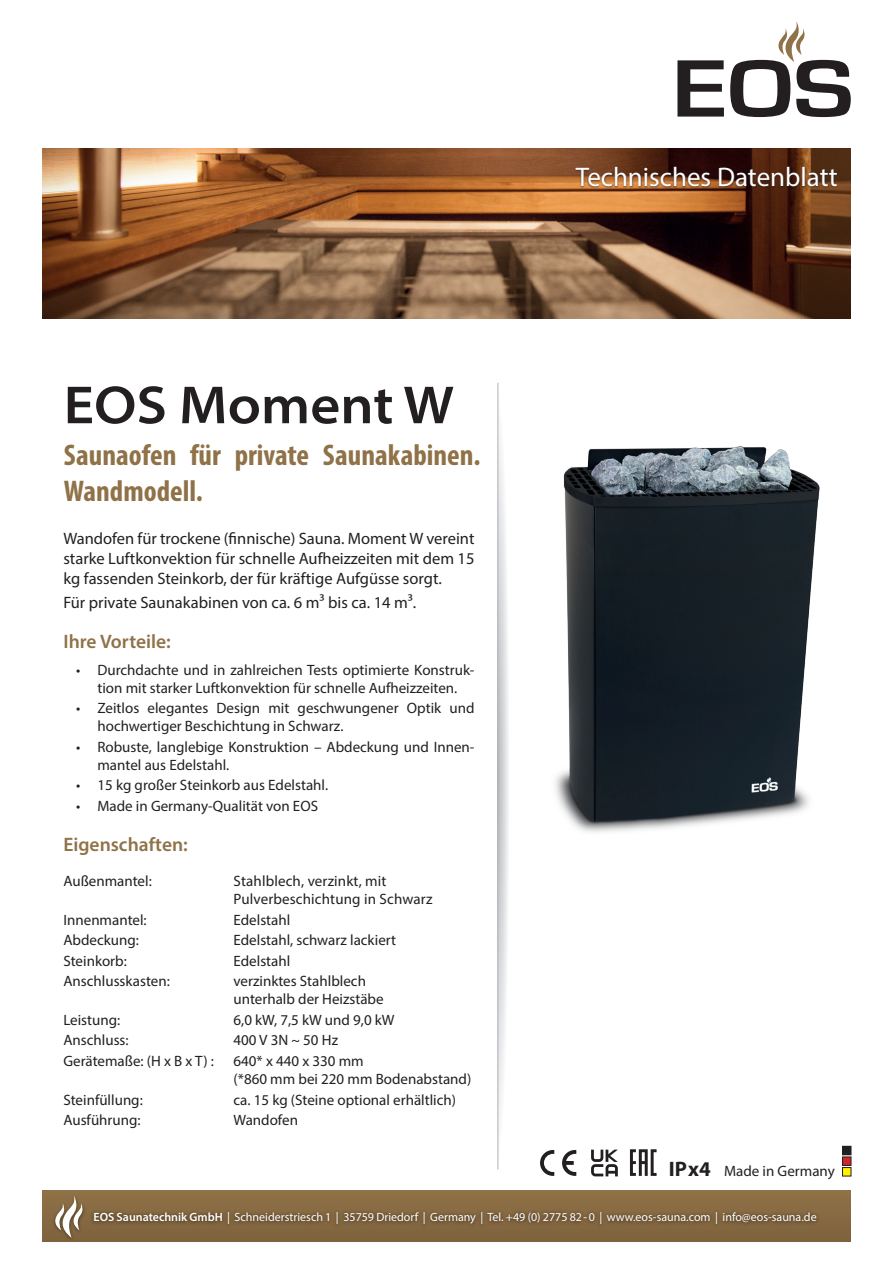
<style>
.page{position:relative;width:893px;height:1263px;background:#fff}
.page>*{position:absolute;margin:0;border:0;box-sizing:border-box;transform-origin:0 0}
.t1{font:600 semi-expanded 54px "Myriad Pro";color:#231f20}
.t2{font:700 condensed 30px/36px "Myriad Pro";color:#907248}
.t3{font:27px "Myriad Pro";color:#fff}
.t4{font:700 21px "Myriad Pro";color:#231f20}
.Fließtest{font:600 19.5px "Myriad Pro";color:#907248}
.Fließtest-2{font:16.5px/19.8px "Myriad Pro";color:#231f20;text-align:justify}
.t5{font:15px/18px "Myriad Pro";color:#231f20}
.t6{font:12px "Myriad Pro";color:#fff}
.s1{font-size:14.25px}
.s2{font-weight:600}
</style>
<div class="page">
<div style="left:43px;top:1191px;width:807px;height:51px;background:#8a6d44"></div>
<svg style="left:677px;top:60px;width:47px;height:57px"></svg>
<svg style="left:730px;top:21px;width:121px;height:96px"></svg>
<img style="left:43px;top:149px;width:807px;height:170px">
<div style="left:90px;top:1208px;width:731px;height:20px;background:#231f20;opacity:.75"></div>
<div style="left:52px;top:1194px;width:34px;height:48px;background:#7e633d"></div>
<svg style="left:53px;top:1195px;width:31px;height:43px"></svg>
<svg style="left:498px;top:383px;width:10px;height:786px"></svg>
<hr style="left:497px;top:383px;width:1px;height:786px;background:#b2b3b7">
<img style="left:555px;top:445px;width:265px;height:387px">
<svg style="left:540px;top:1150px;width:14px;height:26px"></svg>
<svg style="left:562px;top:1150px;width:14px;height:26px"></svg>
<svg style="left:591px;top:1149px;width:27px;height:27px"></svg>
<div style="left:842px;top:1146px;width:9px;height:9px;background:#231f20"></div>
<div style="left:842px;top:1157px;width:9px;height:8px;background:#d1232a"></div>
<div style="left:842px;top:1157px;width:9px;height:8px;border:1px solid #231f20"></div>
<div style="left:842px;top:1167px;width:9px;height:9px;background:#fff101"></div>
<div style="left:842px;top:1167px;width:9px;height:9px;border:1px solid #231f20"></div>
<svg style="left:630px;top:1149px;width:27px;height:27px"></svg>
<div style="left:574px;top:166px;width:265px;height:23px;background:#231f20;opacity:.75"></div>
<p class="t1" style="left:64px;top:370px;width:392px">EOS Moment W</p>
<p class="t2" style="left:64px;top:436px;width:418px">Saunaofen für private Saunakabinen.<br>Wandmodell.</p>
<p class="Fließtest-2" style="left:63px;top:528px;width:413px">Wandofen für trockene (finnische) Sauna. Moment W vereint starke Luftkonvektion für schnelle Aufheizzeiten mit dem 15 kg fassenden Steinkorb, der für kräftige Aufgüsse sorgt.</p>
<p class="Fließtest-2" style="left:63px;top:592px;width:354px">Für private Saunakabinen von ca. 6 m³ bis ca. 14 m³.</p>
<p class="Fließtest" style="left:63px;top:629px;width:109px">Ihre Vorteile:</p>
<p class="t5" style="left:76px;top:660px;width:400px;text-align:center">• Durchdachte und in zahlreichen Tests optimierte Konstruk&shy;tion mit starker Luftkonvektion für schnelle Aufheizzeiten.</p>
<p class="t5" style="left:97px;top:699px;width:379px;text-indent:-21px">• Zeitlos elegantes Design mit geschwungener Optik und hochwertiger Beschichtung in Schwarz.</p>
<p class="t5" style="left:97px;top:737px;width:379px;text-indent:-21px">• Robuste, langlebige Konstruktion – Abdeckung und Innen&shy;mantel aus Edelstahl.</p>
<p class="t5" style="left:76px;top:776px;width:253px">• 15 kg großer Steinkorb aus Edelstahl.</p>
<p class="t5" style="left:76px;top:796px;width:243px">• Made in Germany-Qualität von EOS</p>
<p class="Fließtest" style="left:63px;top:832px;width:126px">Eigenschaften:</p>
<p class="t5" style="left:63px;top:872px;width:90px">Außenmantel:</p>
<p class="t5" style="left:234px;top:872px;width:200px">Stahlblech, verzinkt, mit<br>Pulverbeschichtung in Schwarz</p>
<p class="t5" style="left:63px;top:910px;width:85px">Innenmantel:</p>
<p class="t5" style="left:234px;top:910px;width:58px">Edelstahl</p>
<p class="t5" style="left:63px;top:931px;width:77px">Abdeckung:</p>
<p class="t5" style="left:234px;top:931px;width:164px">Edelstahl, schwarz lackiert</p>
<p class="t5" style="left:63px;top:951px;width:65px">Steinkorb:</p>
<p class="t5" style="left:234px;top:951px;width:58px">Edelstahl</p>
<p class="t5" style="left:63px;top:972px;width:108px">Anschlusskasten:</p>
<p class="t5" style="left:234px;top:972px;width:152px">verzinktes Stahlblech unterhalb der Heizstäbe</p>
<p class="t5" style="left:63px;top:1011px;width:58px">Leistung:</p>
<p class="t5" style="left:234px;top:1011px;width:163px">6,0 kW, 7,5 kW und 9,0 kW</p>
<p class="t5" style="left:63px;top:1031px;width:67px">Anschluss:</p>
<p class="t5" style="left:234px;top:1031px;width:106px">400 V 3N <span class="s1">~</span> 50 Hz</p>
<p class="t5" style="left:63px;top:1052px;width:152px">Gerätemaße: (H x B x T) :</p>
<p class="t5" style="left:234px;top:1052px;width:239px">640* x 440 x 330 mm<br>(*860 mm bei 220 mm Bodenabstand)</p>
<p class="t5" style="left:63px;top:1090px;width:81px">Steinfüllung:</p>
<p class="t5" style="left:234px;top:1090px;width:224px">ca. 15 kg (Steine optional erhältlich)</p>
<p class="t5" style="left:63px;top:1111px;width:79px">Ausführung:</p>
<p class="t5" style="left:234px;top:1111px;width:66px">Wandofen</p>
<p class="t3" style="left:576px;top:160px;width:263px">Technisches Datenblatt</p>
<p class="t4" style="left:669px;top:1155px;width:44px">IP x4</p>
<p class="t5" style="left:724px;top:1162px;width:112px">Made in Germany</p>
<p class="t6" style="left:94px;top:1210px;width:725px"><span class="s2">EOS Saunatechnik GmbH</span> | Schneiderstriesch 1 | 35759 Driedorf | Germany | Tel. +49 (0) 2775 82 - 0 | www.eos-sauna.com | info@eos-sauna.de</p>
</div>
